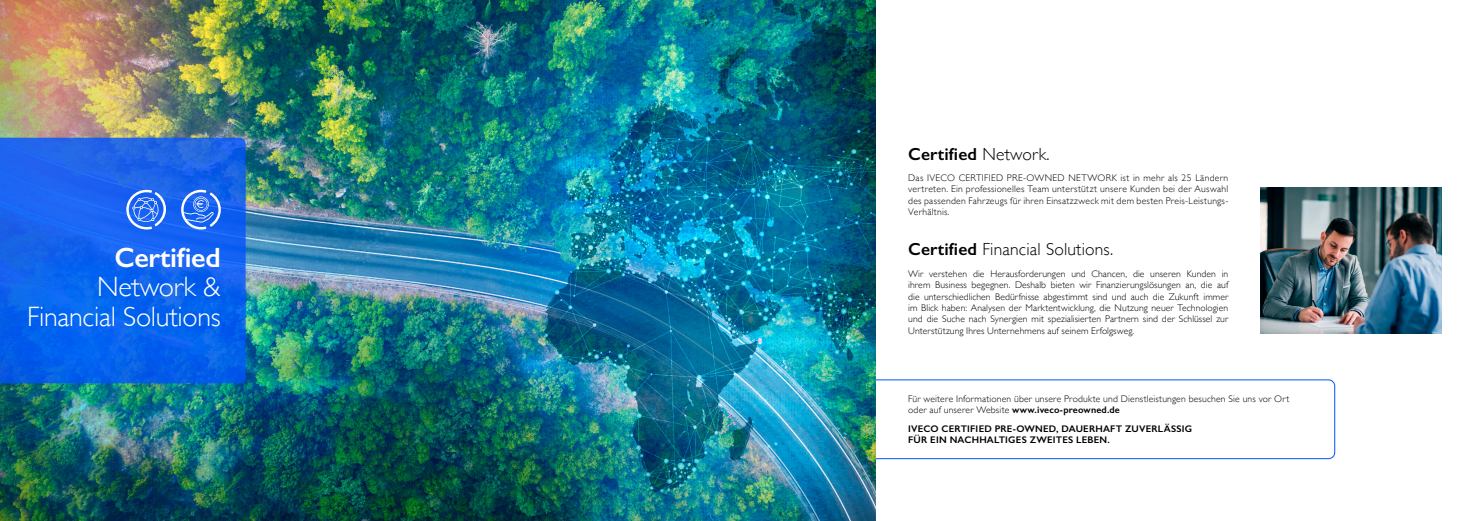
<style>
.page{position:relative;width:1474px;height:521px;background:#fff}
.page>*{position:absolute;margin:0;border:0;box-sizing:border-box;transform-origin:0 0}
.t1{font:300 28px/29.8px "Gill Sans";letter-spacing:-.01em;color:#fff;text-align:right}
.t2{font:600 28px "Gill Sans";letter-spacing:-.01em;color:#fff}
.t3{font:300 17.5px "Gill Sans";letter-spacing:.01em;color:#000}
.t4{font:600 17.5px "Gill Sans";letter-spacing:.01em;color:#000}
.t5{font:300 9.62px/11.4px "Gill Sans";letter-spacing:.02em;color:#000;text-align:justify}
.t6{font:600 9.62px/11.4px "Gill Sans";letter-spacing:.025em;color:#000}
.s1{font-weight:300}
.s2{font-weight:600}
</style>
<div class="page">
<svg style="left:876px;top:379px;width:459px;height:80px"></svg>
<img style="left:0;top:0;width:876px;height:521px">
<svg style="left:0;top:138px;width:246px;height:245px;background:#1063ed"></svg>
<img style="left:1260px;top:187px;width:181px;height:147px">
<svg style="left:126px;top:190px;width:40px;height:39px;background:#548bf5"></svg>
<svg style="left:181px;top:190px;width:40px;height:39px;background:#5089f4"></svg>
<h1 class="t2" style="left:114px;top:240px;width:108px">Certified</h1>
<h1 class="t1" style="left:27px;top:271px;width:195px">Network &amp;<br>Financial Solutions</h1>
<h2 class="t4" style="left:908px;top:143px;width:143px">Certified <span class="s1">Network.</span></h2>
<p class="t5" style="left:908px;top:171px;width:321px">Das IVECO CERTIFIED PRE-OWNED NETWORK ist in mehr als 25 Ländern vertreten. Ein professionelles Team unterstützt unsere Kunden bei der Auswahl des passenden Fahrzeugs für ihren Einsatzzweck mit dem besten Preis-Leistungs-Verhältnis.</p>
<h2 class="t3" style="left:908px;top:236px;width:206px"><span class="s2">Certified</span> Financial Solutions.</h2>
<p class="t5" style="left:908px;top:267px;width:321px">Wir verstehen die Herausforderungen und Chancen, die unseren Kunden in ihrem Business begegnen. Deshalb bieten wir Finanzierungslösungen an, die auf die unterschiedlichen Bedürfnisse abgestimmt sind und auch die Zukunft immer im Blick haben: Analysen der Marktentwicklung, die Nutzung neuer Technologien und die Suche nach Synergien mit spezialisierten Partnern sind der Schlüssel zur Unterstützung Ihres Unternehmens auf seinem Erfolgsweg.</p>
<p class="t5" style="left:908px;top:392px;width:382px">Für weitere Informationen über unsere Produkte und Dienstleistungen besuchen Sie uns vor Ort oder auf unserer Website <span class="s2">www.iveco-preowned.de</span></p>
<p class="t6" style="left:908px;top:423px;width:285px">IVECO CERTIFIED PRE-OWNED, DAUERHAFT ZUVERLÄSSIG<br>FÜR EIN NACHHALTIGES ZWEITES LEBEN.</p>
</div>
